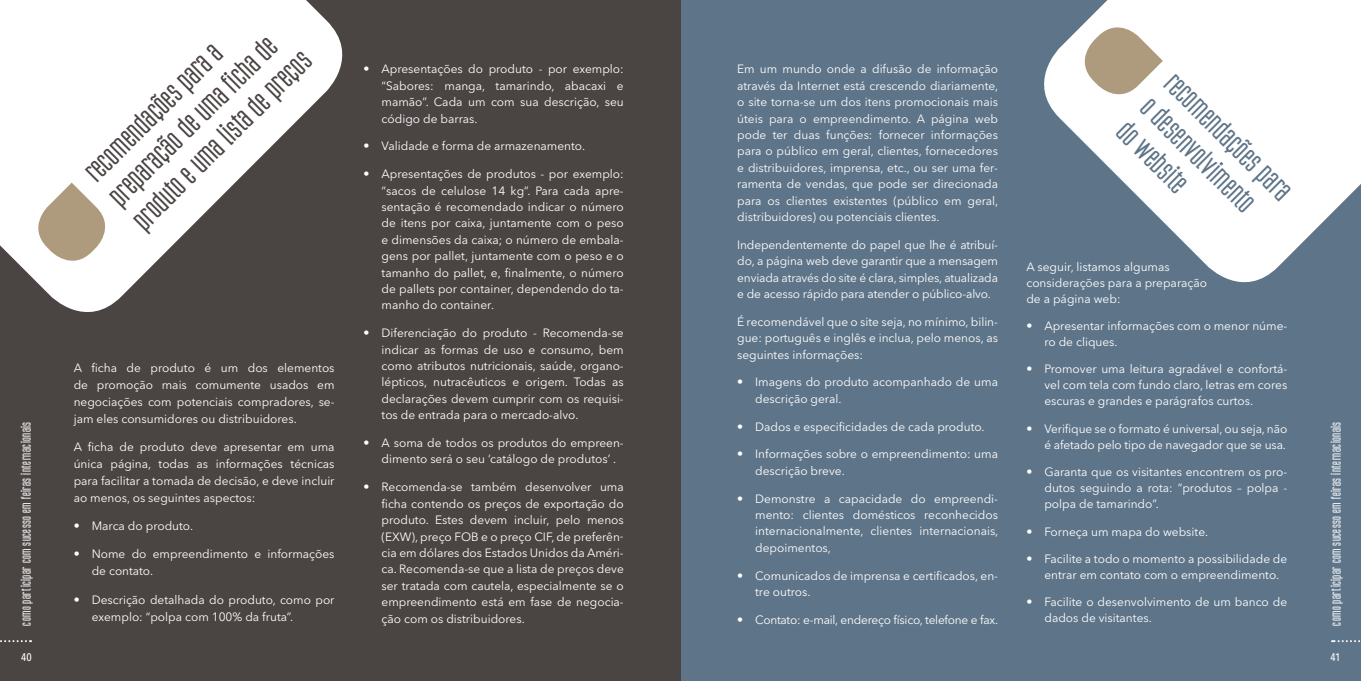
<style>
.page{position:relative;width:1361px;height:681px;background:#fff}
.page>*{position:absolute;margin:0;border:0;box-sizing:border-box;transform-origin:0 0}
.t1{font:700 27px/34px "Ubicada Pro";color:#4a4443}
.t2{font:700 27px/34px "Ubicada Pro";color:#5e7488}
.t3{font:12px/16.4px "Avenir Next LT Pro";color:#fff;text-align:justify}
.t4{font:700 12px "Ubicada Pro";letter-spacing:.035em;color:#fff}
.t5{font:12px "Avenir Next LT Pro";letter-spacing:-.02em;color:#fff}
.t6{font:500 11px "Avenir Next Condensed";color:#fff}
.s1{font-family:"Univers LT";font-weight:700;font-stretch:expanded}
</style>
<div class="page">
<div style="left:680px;top:0;width:681px;height:680px;background:#5e7488"></div>
<div style="left:0;top:0;width:680px;height:680px;background:#4a4443"></div>
<svg style="left:0;top:0;width:343px;height:312px;fill:#fff"></svg>
<svg style="left:1044px;top:0;width:317px;height:283px;fill:#fff"></svg>
<svg style="left:1073px;top:16px;width:90px;height:89px;background:#d7d0c3"></svg>
<svg style="left:27px;top:182px;width:89px;height:90px;background:#dbd3c6"></svg>
<svg style="left:0;top:640px;width:31px;height:2px"></svg>
<svg style="left:1332px;top:640px;width:28px;height:2px"></svg>
<h1 class="t1" style="left:77px;top:163px;width:240px;rotate:-45deg">recomendações para a preparação de uma ficha de produto e uma lista de preços</h1>
<p class="t3" style="left:737px;top:61px;width:263px">Em um mundo onde a difusão de informação através da Internet está crescendo diariamente, o site torna-se um dos itens promocionais mais úteis para o empreendimento. A página web pode ter duas funções: fornecer informações para o público em geral, clientes, fornecedores e distribuidores, imprensa, etc., ou ser uma fer&shy;ramenta de vendas, que pode ser direcionada para os clientes existentes (público em geral, distribuidores) ou potenciais clientes.</p>
<p class="t3" style="left:737px;top:236px;width:262px">Independentemente do papel que lhe é atribuí&shy;do, a página web deve garantir que a mensagem enviada através do site é clara, simples, atualizada e de acesso rápido para atender o público-alvo.</p>
<p class="t3" style="left:737px;top:313px;width:262px">É recomendável que o site seja, no mínimo, bilin&shy;gue: português e inglês e inclua, pelo menos, as seguintes informações:</p>
<p class="t3" style="left:755px;top:374px;width:244px;text-indent:-18px"><span class="s1">•</span> Imagens do produto acompanhado de uma descrição geral.</p>
<p class="t3" style="left:737px;top:418px;width:249px"><span class="s1">•</span> Dados e especificidades de cada produto.</p>
<p class="t3" style="left:755px;top:446px;width:244px;text-indent:-18px"><span class="s1">•</span> Informações sobre o empreendimento: uma descrição breve.</p>
<p class="t3" style="left:755px;top:490px;width:245px;text-indent:-18px"><span class="s1">•</span> Demonstre a capacidade do empreendi&shy;mento: clientes domésticos reconhecidos internacionalmente, clientes internacionais, depoimentos,</p>
<p class="t3" style="left:755px;top:567px;width:244px;text-indent:-18px"><span class="s1">•</span> Comunicados de imprensa e certificados, en&shy;tre outros.</p>
<p class="t5" style="left:737px;top:612px;width:262px"><span class="s1">•</span> Contato: e-mail, endereço físico, telefone e fax.</p>
<p class="t3" style="left:381px;top:61px;width:244px;text-indent:-18px"><span class="s1">•</span> Apresentações do produto - por exemplo: “Sabores: manga, tamarindo, abacaxi e mamão”. Cada um com sua descrição, seu código de barras.</p>
<p class="t3" style="left:363px;top:138px;width:223px"><span class="s1">•</span> Validade e forma de armazenamento.</p>
<p class="t3" style="left:381px;top:166px;width:244px;text-indent:-18px"><span class="s1">•</span> Apresentações de produtos - por exemplo: “sacos de celulose 14 kg”. Para cada apre&shy;sentação é recomendado indicar o número de itens por caixa, juntamente com o peso e dimensões da caixa; o número de embala&shy;gens por pallet, juntamente com o peso e o tamanho do pallet, e, finalmente, o número de pallets por container, dependendo do ta&shy;manho do container.</p>
<p class="t3" style="left:381px;top:324px;width:244px;text-indent:-18px"><span class="s1">•</span> Diferenciação do produto - Recomenda-se indicar as formas de uso e consumo, bem como atributos nutricionais, saúde, organo&shy;lépticos, nutracêuticos e origem. Todas as declarações devem cumprir com os requisi&shy;tos de entrada para o mercado-alvo.</p>
<p class="t3" style="left:381px;top:434px;width:244px;text-indent:-18px"><span class="s1">•</span> A soma de todos os produtos do empreen&shy;dimento será o seu ‘catálogo de produtos’ .</p>
<p class="t3" style="left:381px;top:478px;width:244px;text-indent:-18px"><span class="s1">•</span> Recomenda-se também desenvolver uma ficha contendo os preços de exportação do produto. Estes devem incluir, pelo menos (EXW), preço FOB e o preço CIF, de preferên&shy;cia em dólares dos Estados Unidos da Améri&shy;ca. Recomenda-se que a lista de preços deve ser tratada com cautela, especialmente se o empreendimento está em fase de negocia&shy;ção com os distribuidores.</p>
<h1 class="t2" style="left:1182px;top:65px;width:167px;rotate:45deg">recomendações para o desenvolvimento do website</h1>
<p class="t3" style="left:1026px;top:258px;width:182px;line-height:16px;text-align:left">A seguir, listamos algumas considerações para a preparação de a página web:</p>
<p class="t3" style="left:1044px;top:317px;width:244px;line-height:16px;text-indent:-18px"><span class="s1">•</span> Apresentar informações com o menor núme&shy;ro de cliques.</p>
<p class="t3" style="left:1044px;top:361px;width:244px;line-height:16px;text-indent:-18px"><span class="s1">•</span> Promover uma leitura agradável e confortá&shy;vel com tela com fundo claro, letras em cores escuras e grandes e parágrafos curtos.</p>
<p class="t3" style="left:1026px;top:420px;width:262px;line-height:16px;text-align:right"><span class="s1">•</span> Verifique se o formato é universal, ou seja, não é afetado pelo tipo de navegador que se usa.</p>
<p class="t3" style="left:1044px;top:463px;width:244px;line-height:16px;text-indent:-18px"><span class="s1">•</span> Garanta que os visitantes encontrem os pro&shy;dutos seguindo a rota: “produtos – polpa - polpa de tamarindo”.</p>
<p class="t3" style="left:1026px;top:523px;width:183px"><span class="s1">•</span> Forneça um mapa do website.</p>
<p class="t3" style="left:1044px;top:550px;width:244px;line-height:16px;text-indent:-18px"><span class="s1">•</span> Facilite a todo o momento a possibilidade de entrar em contato com o empreendimento.</p>
<p class="t3" style="left:1044px;top:593px;width:244px;line-height:16px;text-indent:-18px"><span class="s1">•</span> Facilite o desenvolvimento de um banco de dados de visitantes.</p>
<p class="t3" style="left:74px;top:359px;width:262px;line-height:16.9px">A ficha de produto é um dos elementos de promoção mais comumente usados em negociações com potenciais compradores, se&shy;jam eles consumidores ou distribuidores.</p>
<p class="t3" style="left:74px;top:438px;width:262px;line-height:16.9px">A ficha de produto deve apresentar em uma única página, todas as informações técnicas para facilitar a tomada de decisão, e deve incluir ao menos, os seguintes aspectos:</p>
<p class="t3" style="left:74px;top:517px;width:121px"><span class="s1">•</span> Marca do produto.</p>
<p class="t3" style="left:92px;top:545px;width:244px;line-height:16.9px;text-indent:-18px"><span class="s1">•</span> Nome do empreendimento e informações de contato.</p>
<p class="t3" style="left:92px;top:590px;width:244px;line-height:16.9px;text-indent:-18px"><span class="s1">•</span> Descrição detalhada do produto, como por exemplo: “polpa com 100% da fruta”.</p>
<p class="t4" style="left:18px;top:625px;width:205px;rotate:-90deg">como participar com sucesso em feiras internacionais</p>
<p class="t4" style="left:1328px;top:625px;width:205px;rotate:-90deg">como participar com sucesso em feiras internacionais</p>
<p class="t6" style="left:21px;top:650px;width:12px">40</p>
<p class="t6" style="left:1330px;top:650px;width:12px">41</p>
</div>
